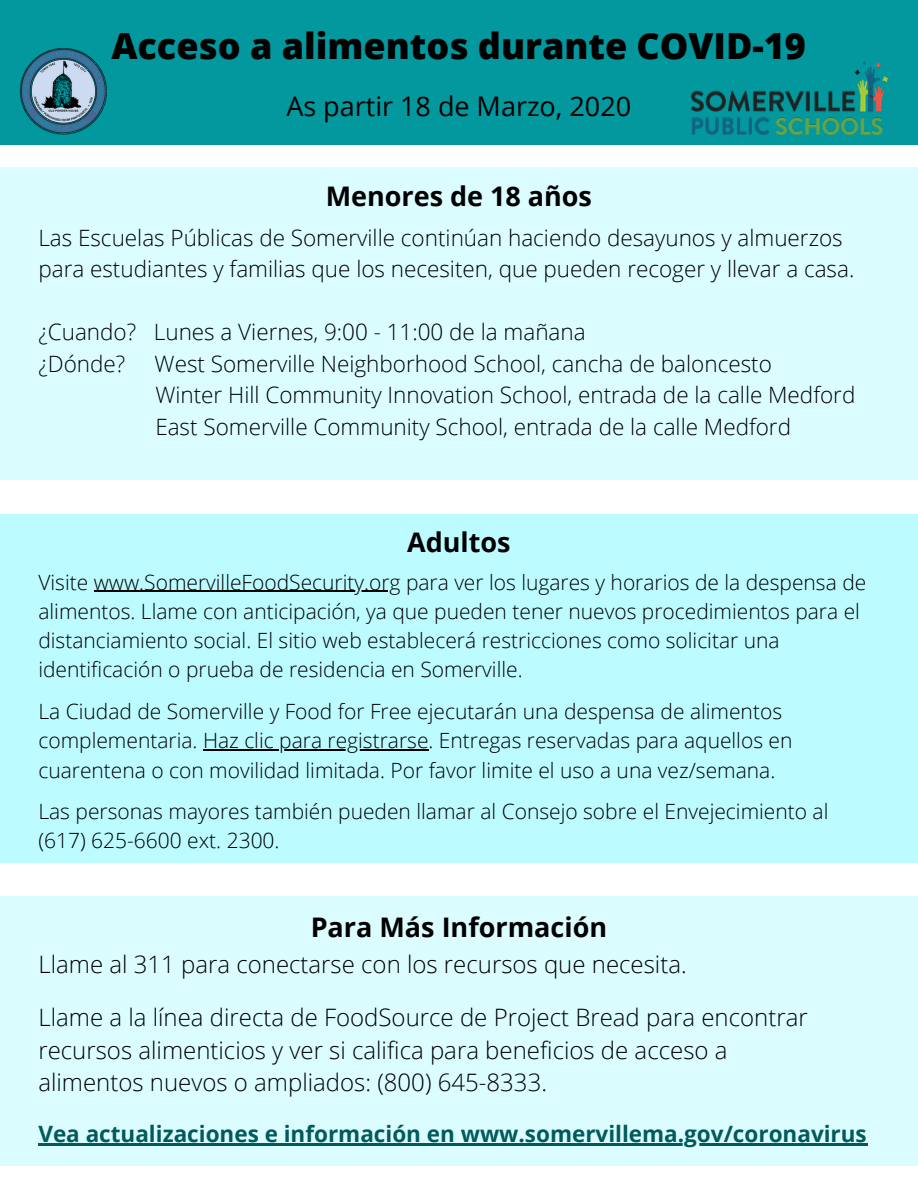
<style>
.page{position:relative;width:918px;height:1188px;background:#fff}
.page>*{position:absolute;margin:0;border:0;box-sizing:border-box;transform-origin:0 0}
.t1{font:800 36px "Open Sans";color:#000}
.t2{font:700 27px "Open Sans";color:#000}
.t3{font:27px "Open Sans";color:#000}
.t4{font:300 24px/32.7px "Open Sans";color:#000}
.t5{font:300 22.5px/31.5px "Open Sans";color:#000}
.t6{font:700 22.5px "Open Sans";color:#025a5d}
.t7{font:300 21px/29.2px "Open Sans";color:#000}
</style>
<div class="page">
<div style="left:0;top:0;width:918px;height:144px;background:#03989e"></div>
<div style="left:0;top:514px;width:917px;height:349px;background:#bcfbff"></div>
<div style="left:0;top:896px;width:918px;height:269px;background:#dbfdff"></div>
<div style="left:0;top:167px;width:918px;height:313px;background:#dbfdff"></div>
<img style="left:20px;top:47px;width:87px;height:88px">
<img style="left:691px;top:61px;width:198px;height:73px">
<hr style="left:94px;top:591px;width:307px;height:1px;background:#000">
<hr style="left:203px;top:749px;width:226px;height:2px;background:#000">
<hr style="left:38px;top:1143px;width:829px;height:2px;background:#025a5d">
<h1 class="t1" style="left:111px;top:21px;width:696px">Acceso a alimentos durante COVID-19</h1>
<p class="t3" style="left:286px;top:87px;width:346px">As partir 18 de Marzo, 2020</p>
<p class="t2" style="left:326px;top:178px;width:268px">Menores de 18 años</p>
<p class="t5" style="left:38px;top:221px;width:817px">Las Escuelas Públicas de Somerville continúan haciendo desayunos y almuerzos para estudiantes y familias que los necesiten, que pueden recoger y llevar a casa.</p>
<p class="t5" style="left:38px;top:316px;width:549px">¿Cuando? Lunes a Viernes, 9:00 - 11:00 de la mañana ¿Dónde?</p>
<p class="t5" style="left:155px;top:347px;width:702px">West Somerville Neighborhood School, cancha de baloncesto<br>Winter Hill Community Innovation School, entrada de la calle Medford<br>East Somerville Community School, entrada de la calle Medford</p>
<p class="t2" style="left:407px;top:523px;width:105px">Adultos</p>
<p class="t7" style="left:38px;top:567px;width:829px">Visite www.SomervilleFoodSecurity.org para ver los lugares y horarios de la despensa de alimentos. Llame con anticipación, ya que pueden tener nuevos procedimientos para el distanciamiento social. El sitio web establecerá restricciones como solicitar una identificación o prueba de residencia en Somerville.</p>
<p class="t7" style="left:38px;top:696px;width:756px">La Ciudad de Somerville y Food for Free ejecutarán una despensa de alimentos complementaria. Haz clic para registrarse. Entregas reservadas para aquellos en cuarentena o con movilidad limitada. Por favor limite el uso a una vez/semana.</p>
<p class="t7" style="left:38px;top:796px;width:792px">Las personas mayores también pueden llamar al Consejo sobre el Envejecimiento al (617) 625-6600 ext. 2300.</p>
<p class="t2" style="left:311px;top:908px;width:298px">Para Más Información</p>
<p class="t4" style="left:38px;top:948px;width:650px">Llame al 311 para conectarse con los recursos que necesita.</p>
<p class="t4" style="left:38px;top:1001px;width:771px">Llame a la línea directa de FoodSource de Project Bread para encontrar recursos alimenticios y ver si califica para beneficios de acceso a alimentos nuevos o ampliados: (800) 645-8333.</p>
<p class="t6" style="left:38px;top:1118px;width:830px">Vea actualizaciones e información en www.somervillema.gov/coronavirus</p>
</div>
